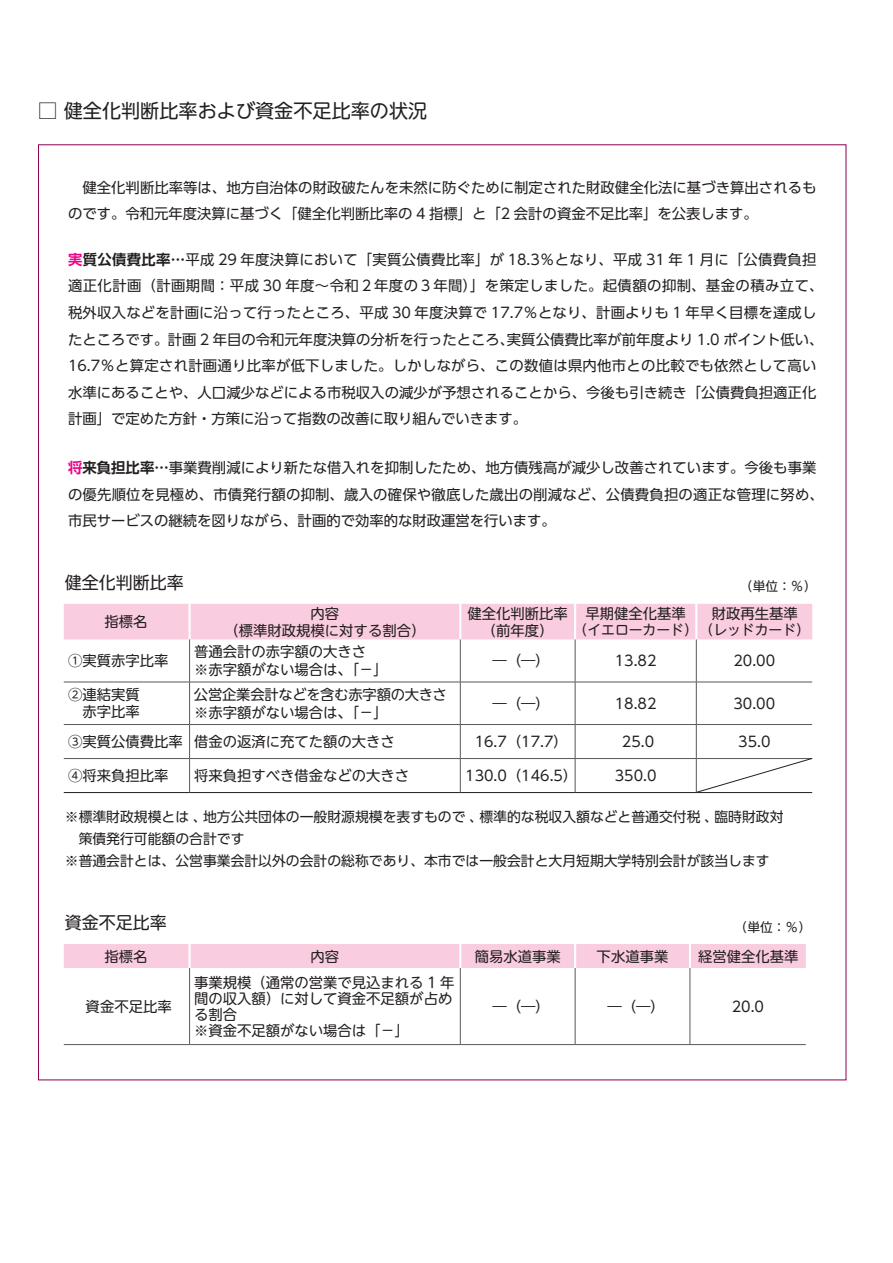
<style>
.page{position:relative;width:893px;height:1263px;background:#fff}
.page>*{position:absolute;margin:0;border:0;box-sizing:border-box;transform-origin:0 0}
.t1{font:19.2px "UD Shin M Go Pr 6";color:#231f20}
.t2{font:16.95px "UD Shin M Go Pr 6";color:#231f20}
.t3{font:14.4px/26.5px "UD Shin Go Pr 6 N";letter-spacing:.005em;color:#231f20}
.t4{font:14.4px "UD Shin M Go Pr 6";color:#231f20}
.t5{font:14.4px "UD Shin Go Pr 6 N";letter-spacing:.03em;color:#231f20}
.t6{font:14.4px "UD Shin M Go Pr 6";letter-spacing:-.02em;color:#231f20}
.t7{font:13.8px "UD Shin Go Pr 6 N";color:#231f20}
.t8{font:13.8px "UD Shin M Go Pr 6";color:#231f20}
.t9{font:12.75px "UD Shin M Go Pr 6";color:#231f20}
.s1{font-family:"UD Shin Go Pr 6 N De";font-weight:700;color:#ed028c}
.s2{font-family:"UD Shin Go Pr 6 N De";font-weight:700}
</style>
<div class="page">
<div style="left:64px;top:604px;width:748px;height:35px;background:#f9ccdf"></div>
<hr style="left:189px;top:604px;width:2px;height:35px;background:#fff">
<hr style="left:459px;top:604px;width:2px;height:35px;background:#fff">
<hr style="left:574px;top:604px;width:2px;height:35px;background:#fff">
<hr style="left:695px;top:604px;width:2px;height:35px;background:#fff">
<hr style="left:189px;top:639px;width:1px;height:43px;background:#57585a">
<hr style="left:460px;top:639px;width:1px;height:43px;background:#57585a">
<hr style="left:575px;top:639px;width:1px;height:43px;background:#57585a">
<hr style="left:696px;top:639px;width:1px;height:43px;background:#57585a">
<hr style="left:64px;top:682px;width:126px;height:1px;background:#57585a">
<hr style="left:190px;top:682px;width:270px;height:1px;background:#57585a">
<hr style="left:189px;top:682px;width:1px;height:42px;background:#57585a">
<hr style="left:460px;top:682px;width:115px;height:1px;background:#57585a">
<hr style="left:460px;top:682px;width:1px;height:42px;background:#57585a">
<hr style="left:575px;top:682px;width:121px;height:1px;background:#57585a">
<hr style="left:575px;top:682px;width:1px;height:42px;background:#57585a">
<hr style="left:696px;top:682px;width:116px;height:1px;background:#57585a">
<hr style="left:696px;top:682px;width:1px;height:42px;background:#57585a">
<hr style="left:64px;top:724px;width:126px;height:1px;background:#57585a">
<hr style="left:190px;top:724px;width:270px;height:1px;background:#57585a">
<hr style="left:189px;top:725px;width:1px;height:33px;background:#57585a">
<hr style="left:460px;top:724px;width:115px;height:1px;background:#57585a">
<hr style="left:460px;top:725px;width:1px;height:33px;background:#57585a">
<hr style="left:575px;top:724px;width:121px;height:1px;background:#57585a">
<hr style="left:575px;top:725px;width:1px;height:33px;background:#57585a">
<hr style="left:696px;top:724px;width:116px;height:1px;background:#57585a">
<hr style="left:696px;top:725px;width:1px;height:33px;background:#57585a">
<hr style="left:64px;top:758px;width:126px;height:1px;background:#57585a">
<hr style="left:190px;top:758px;width:270px;height:1px;background:#57585a">
<hr style="left:189px;top:759px;width:1px;height:33px;background:#57585a">
<hr style="left:460px;top:758px;width:115px;height:1px;background:#57585a">
<hr style="left:460px;top:759px;width:1px;height:33px;background:#57585a">
<hr style="left:575px;top:758px;width:121px;height:1px;background:#57585a">
<hr style="left:575px;top:759px;width:1px;height:33px;background:#57585a">
<hr style="left:64px;top:792px;width:126px;height:1px;background:#231f20">
<hr style="left:190px;top:792px;width:270px;height:1px;background:#231f20">
<hr style="left:460px;top:792px;width:115px;height:1px;background:#231f20">
<hr style="left:575px;top:792px;width:121px;height:1px;background:#231f20">
<svg style="left:696px;top:758px;width:117px;height:35px"></svg>
<div style="left:64px;top:944px;width:742px;height:24px;background:#f9ccdf"></div>
<svg style="left:190px;top:968px;width:500px;height:76px"></svg>
<hr style="left:189px;top:944px;width:2px;height:24px;background:#fff">
<hr style="left:459px;top:944px;width:2px;height:24px;background:#fff">
<hr style="left:574px;top:944px;width:2px;height:24px;background:#fff">
<hr style="left:689px;top:944px;width:2px;height:24px;background:#fff">
<hr style="left:189px;top:968px;width:1px;height:76px;background:#57585a">
<hr style="left:460px;top:968px;width:1px;height:76px;background:#57585a">
<hr style="left:575px;top:968px;width:1px;height:76px;background:#57585a">
<hr style="left:690px;top:968px;width:1px;height:76px;background:#57585a">
<hr style="left:690px;top:1044px;width:116px;height:1px;background:#57585a">
<hr style="left:64px;top:1044px;width:126px;height:1px;background:#57585a">
<hr style="left:190px;top:1044px;width:270px;height:1px;background:#57585a">
<hr style="left:460px;top:1044px;width:115px;height:1px;background:#57585a">
<hr style="left:575px;top:1044px;width:115px;height:1px;background:#57585a">
<p class="t1" style="left:38px;top:95px;width:391px">□ 健全化判断比率および資金不足比率の状況</p>
<p class="t3" style="left:68px;top:173px;width:750px">　健全化判断比率等は、地方自治体の財政破たんを未然に防ぐために制定された財政健全化法に基づき算出されるものです。令和元年度決算に基づく「健全化判断比率の 4 指標」と「2 会計の資金不足比率」を公表します。</p>
<p class="t3" style="left:68px;top:246px;width:750px"><span class="s1">実</span><span class="s2">質公債費比率…</span>平成 29 年度決算において「実質公債費比率」が 18.3％となり、平成 31 年 1 月に「公債費負担</p>
<p class="t5" style="left:68px;top:274px;width:757px">適正化計画（計画期間：平成 30 年度～令和２年度の３年間）」を策定しました。起債額の抑制、基金の積み立て、</p>
<p class="t3" style="left:68px;top:299px;width:750px">税外収入などを計画に沿って行ったところ、平成 30 年度決算で 17.7％となり、計画よりも 1 年早く目標を達成し</p>
<p class="t3" style="left:507px;top:325px;width:318px">実質公債費比率が前年度より 1.0 ポイント低い、</p>
<p class="t3" style="left:68px;top:325px;width:750px">たところです。計画 2 年目の令和元年度決算の分析を行ったところ、<br>16.7％と算定され計画通り比率が低下しました。しかしながら、この数値は県内他市との比較でも依然として高い水準にあることや、人口減少などによる市税収入の減少が予想されることから、今後も引き続き「公債費負担適正化計画」で定めた方針・方策に沿って指数の改善に取り組んでいきます。</p>
<p class="t3" style="left:68px;top:454px;width:757px"><span class="s1">将</span><span class="s2">来負担比率…</span>事業費削減により新たな借入れを抑制したため、地方債残高が減少し改善されています。今後も事業の優先順位を見極め、市債発行額の抑制、歳入の確保や徹底した歳出の削減など、公債費負担の適正な管理に努め、市民サービスの継続を図りながら、計画的で効率的な財政運営を行います。</p>
<p class="t2" style="left:65px;top:568px;width:121px">健全化判断比率</p>
<p class="t4" style="left:105px;top:610px;width:45px">指標名</p>
<p class="t4" style="left:311px;top:601px;width:30px">内容</p>
<p class="t4" style="left:224px;top:618px;width:202px">（標準財政規模に対する割合(</p>
<p class="t4" style="left:467px;top:601px;width:102px">健全化判断比率</p>
<p class="t4" style="left:482px;top:618px;width:73px">（前年度(</p>
<p class="t9" style="left:740px;top:576px;width:78px">（単位：％(</p>
<p class="t4" style="left:585px;top:601px;width:102px">早期健全化基準</p>
<p class="t8" style="left:573px;top:619px;width:238px">（イエローカード(（レッドカード(</p>
<p class="t4" style="left:712px;top:601px;width:88px">財政再生基準</p>
<p class="t4" style="left:194px;top:640px;width:174px">普通会計の赤字額の大きさ</p>
<p class="t4" style="left:68px;top:649px;width:102px">①実質赤字比率</p>
<p class="t3" style="left:733px;top:647px;width:43px">20.00</p>
<p class="t3" style="left:493px;top:647px;width:59px">―)―(</p>
<p class="t3" style="left:615px;top:647px;width:43px">13.82</p>
<p class="t4" style="left:194px;top:658px;width:195px">※赤字額がない場合は」、－「</p>
<p class="t4" style="left:68px;top:683px;width:73px">②連結実質</p>
<p class="t4" style="left:68px;top:700px;width:73px">　赤字比率</p>
<p class="t6" style="left:194px;top:682px;width:254px">公営企業会計などを含む赤字額の大きさ</p>
<p class="t4" style="left:194px;top:700px;width:195px">※赤字額がない場合は」、－「</p>
<p class="t3" style="left:493px;top:689px;width:59px">―)―(</p>
<p class="t3" style="left:615px;top:689px;width:43px">18.82</p>
<p class="t3" style="left:733px;top:689px;width:43px">30.00</p>
<p class="t4" style="left:68px;top:729px;width:116px">③実質公債費比率</p>
<p class="t4" style="left:194px;top:729px;width:202px">借金の返済に充てた額の大きさ</p>
<p class="t3" style="left:475px;top:728px;width:95px">16.7)17.7(</p>
<p class="t3" style="left:622px;top:728px;width:34px">25.0</p>
<p class="t3" style="left:738px;top:728px;width:34px">35.0</p>
<p class="t4" style="left:68px;top:763px;width:102px">④将来負担比率</p>
<p class="t4" style="left:194px;top:763px;width:217px">将来負担すべき借金などの大きさ</p>
<p class="t3" style="left:465px;top:762px;width:114px">130.0)146.5(</p>
<p class="t3" style="left:615px;top:762px;width:43px">350.0</p>
<p class="t7" style="left:65px;top:805px;width:720px">※標準財政規模とは､地方公共団体の一般財源規模を表すもので､標準的な税収入額などと普通交付税､臨時財政対</p>
<p class="t7" style="left:65px;top:828px;width:181px">　策債発行可能額の合計です</p>
<p class="t7" style="left:65px;top:850px;width:706px">※普通会計とは、公営事業会計以外の会計の総称であり、本市では一般会計と大月短期大学特別会計が該当します</p>
<p class="t2" style="left:65px;top:909px;width:104px">資金不足比率</p>
<p class="t4" style="left:105px;top:944px;width:45px">指標名</p>
<p class="t4" style="left:86px;top:994px;width:88px">資金不足比率</p>
<p class="t4" style="left:311px;top:944px;width:30px">内容</p>
<p class="t4" style="left:194px;top:970px;width:262px">事業規模（通常の営業で見込まれる 1 年</p>
<p class="t4" style="left:194px;top:986px;width:260px">間の収入額）に対して資金不足額が占め</p>
<p class="t4" style="left:194px;top:1002px;width:45px">る割合</p>
<p class="t4" style="left:194px;top:1018px;width:217px">※資金不足額がない場合は」－「</p>
<p class="t4" style="left:475px;top:944px;width:88px">簡易水道事業</p>
<p class="t3" style="left:493px;top:992px;width:59px">―)―(</p>
<p class="t4" style="left:597px;top:944px;width:73px">下水道事業</p>
<p class="t3" style="left:607px;top:992px;width:59px">―)―(</p>
<p class="t9" style="left:735px;top:916px;width:78px">（単位：％(</p>
<p class="t4" style="left:698px;top:944px;width:102px">経営健全化基準</p>
<p class="t3" style="left:732px;top:992px;width:34px">20.0</p>
</div>
